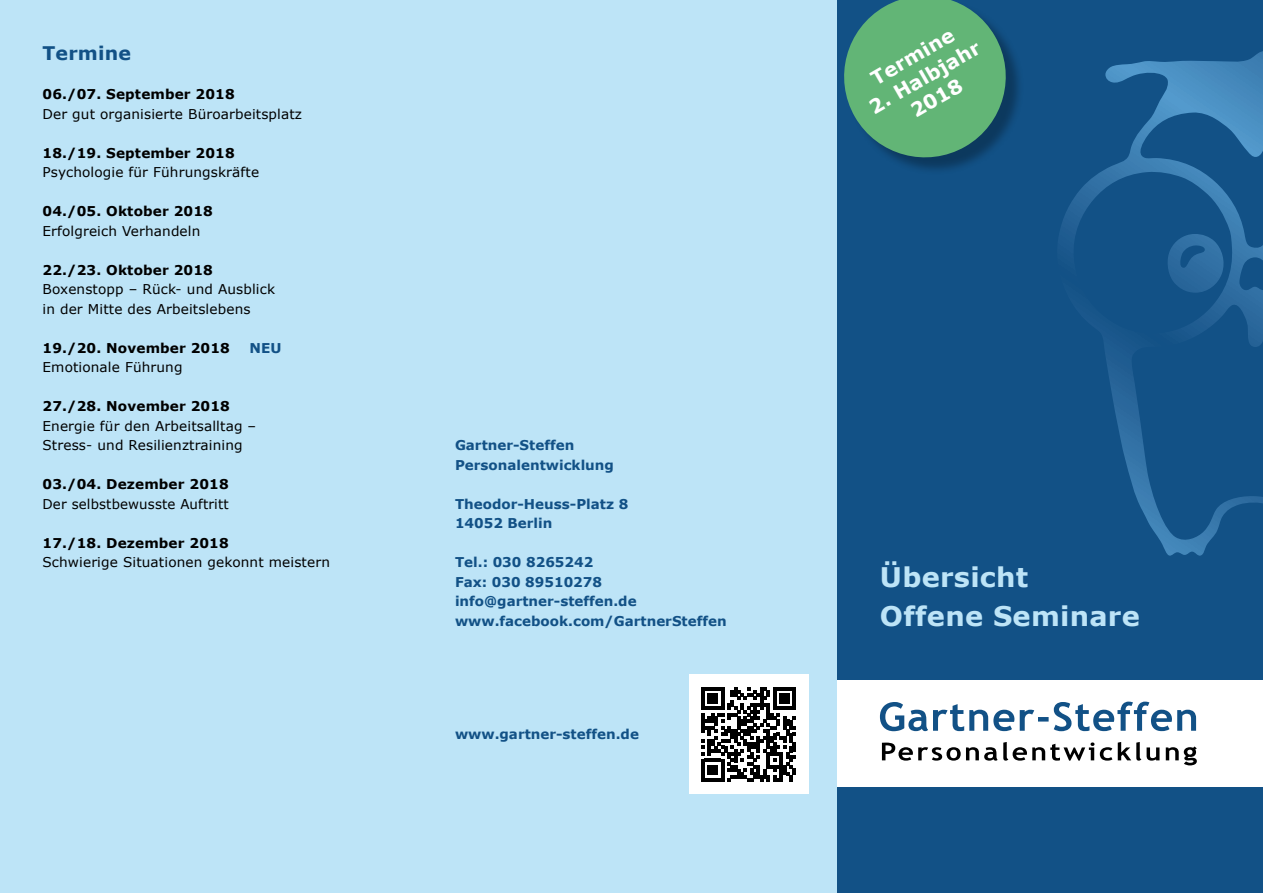
<style>
.page{position:relative;width:1263px;height:893px;background:#fff}
.page>*{position:absolute;margin:0;border:0;box-sizing:border-box;transform-origin:0 0}
.t1{font:700 27px/39px "Verdana";letter-spacing:.01em;color:#bde4f7}
.t2{font:700 19.5px/24px "Verdana";color:#fff;text-align:center}
.t3{font:700 18.75px "Verdana";letter-spacing:.01em;color:#125186}
.t4{font:13.5px/19.5px "Verdana";letter-spacing:.01em;color:#000}
.t5{font:700 13.5px/19.5px "Verdana";color:#125186}
.t6{font:700 13.5px "Verdana";letter-spacing:.01em;color:#000}
</style>
<div class="page">
<div style="left:837px;top:0;width:426px;height:893px;background:#125186"></div>
<svg style="left:1059px;top:51px;width:204px;height:505px"></svg>
<div style="left:412px;top:680px;width:851px;height:107px;background:#fff"></div>
<div style="left:0;top:0;width:837px;height:893px;background:#bde4f7"></div>
<svg style="left:882px;top:742px;width:315px;height:23px"></svg>
<svg style="left:880px;top:702px;width:316px;height:29px"></svg>
<svg style="left:844px;top:0;width:173px;height:169px"></svg>
<div style="left:689px;top:675px;width:119px;height:119px;background:#fff"></div>
<svg style="left:701px;top:687px;width:95px;height:95px"></svg>
<h3 class="t3" style="left:43px;top:41px;width:90px">Termine</h3>
<p class="t6" style="left:43px;top:86px;width:194px">06./07. September 2018</p>
<p class="t4" style="left:43px;top:104px;width:261px">Der gut organisierte Büroarbeitsplatz</p>
<p class="t6" style="left:43px;top:144px;width:194px">18./19. September 2018</p>
<p class="t4" style="left:43px;top:163px;width:218px">Psychologie für Führungskräfte</p>
<p class="t6" style="left:43px;top:203px;width:172px">04./05. Oktober 2018</p>
<p class="t4" style="left:43px;top:221px;width:159px">Erfolgreich Verhandeln</p>
<p class="t6" style="left:43px;top:261px;width:172px">22./23. Oktober 2018</p>
<p class="t4" style="left:43px;top:280px;width:234px">Boxenstopp – Rück- und Ausblick in der Mitte des Arbeitslebens</p>
<p class="t6" style="left:43px;top:339px;width:189px">19./20. November 2018</p>
<p class="t5" style="left:249px;top:338px;width:34px">NEU</p>
<p class="t4" style="left:43px;top:358px;width:142px">Emotionale Führung</p>
<p class="t6" style="left:43px;top:398px;width:189px">27./28. November 2018</p>
<p class="t4" style="left:43px;top:416px;width:215px">Energie für den Arbeitsalltag –<br>Stress- und Resilienztraining</p>
<p class="t6" style="left:43px;top:476px;width:188px">03./04. Dezember 2018</p>
<p class="t4" style="left:43px;top:494px;width:188px">Der selbstbewusste Auftritt</p>
<p class="t6" style="left:43px;top:534px;width:188px">17./18. Dezember 2018</p>
<p class="t4" style="left:43px;top:553px;width:289px">Schwierige Situationen gekonnt meistern</p>
<p class="t5" style="left:455px;top:436px;width:160px">Gartner-Steffen<br>Personalentwicklung</p>
<p class="t5" style="left:455px;top:494px;width:175px">Theodor-Heuss-Platz 8<br>14052 Berlin</p>
<p class="t5" style="left:455px;top:553px;width:273px">Tel.: 030 8265242<br>Fax: 030 89510278 info@gartner-steffen.de www.facebook.com/GartnerSteffen</p>
<p class="t5" style="left:455px;top:724px;width:185px">www.gartner-steffen.de</p>
<h2 class="t2" style="left:867px;top:69px;width:94px;rotate:-30deg">Termine</h2>
<h2 class="t2" style="left:865px;top:98px;width:126px;rotate:-30deg">2. Halbjahr<br>2018</h2>
<h1 class="t1" style="left:880px;top:558px;width:261px">Übersicht<br>Offene Seminare</h1>
</div>
